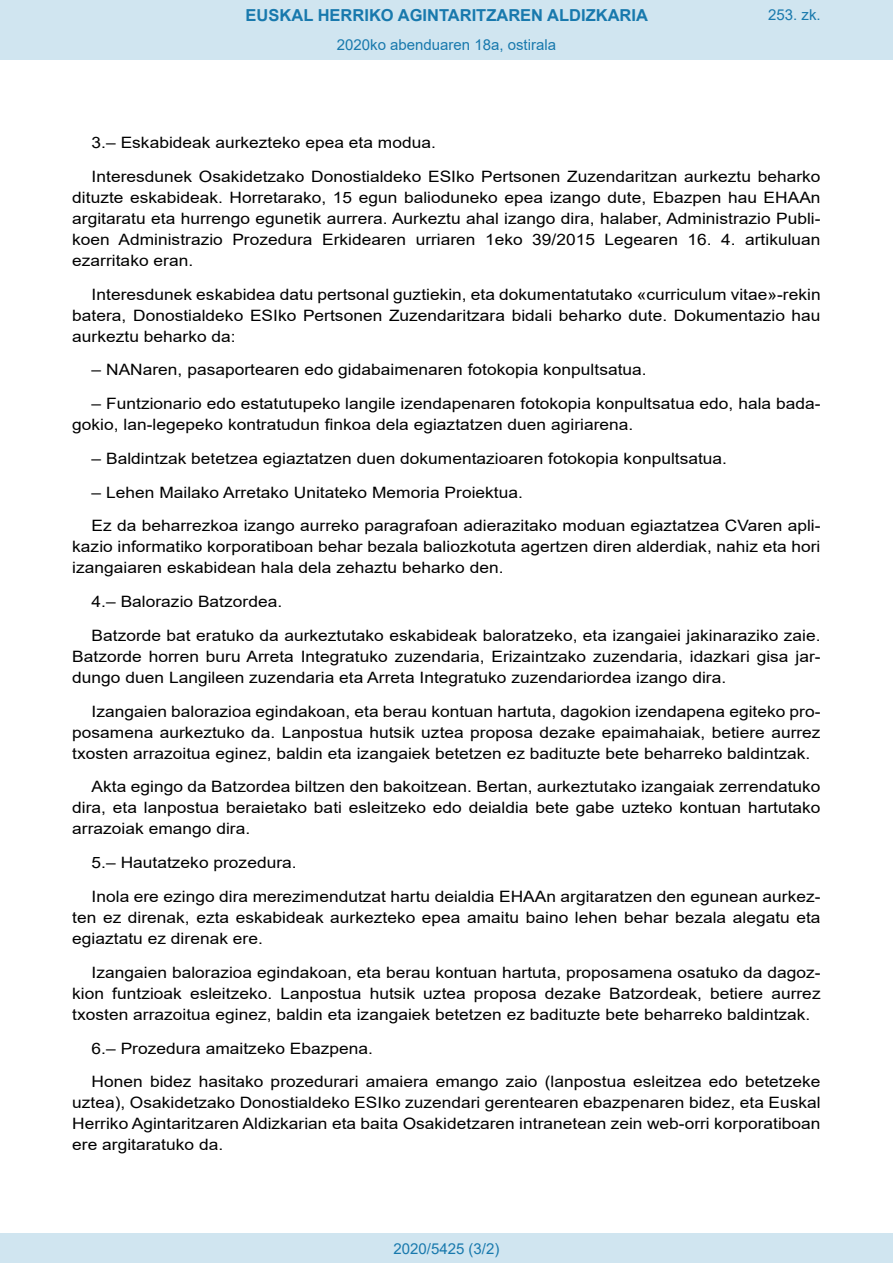
<style>
.page{position:relative;width:893px;height:1263px;background:#fff}
.page>*{position:absolute;margin:0;border:0;box-sizing:border-box;transform-origin:0 0}
.t1{font:700 16.5px "Arial";color:#1879ad}
.BOPVDetalle{font:15.6px/21px "Arial";color:#000;text-align:justify;scale:1.11 1}
.Paginacion_Centro{font:15px "Arial";color:#1879ad}
</style>
<div class="page">
<div style="left:0;top:0;width:893px;height:60px;background:#d0e5f0"></div>
<div style="left:0;top:1233px;width:893px;height:30px;background:#d0e5f0"></div>
<p class="t1" style="left:246px;top:3px;width:404px">EUSKAL HERRIKO AGINTARITZAREN ALDIZKARIA</p>
<p class="Paginacion_Centro" style="left:337px;top:35px;width:221px">2020ko abenduaren 18a, ostirala</p>
<p class="Paginacion_Centro" style="left:768px;top:5px;width:54px">253. zk.</p>
<p class="BOPVDetalle" style="left:92px;top:132px;width:312px">3.– Eskabideak aurkezteko epea eta modua.</p>
<p class="BOPVDetalle" style="left:72px;top:166px;width:676px;text-indent:19px">Interesdunek Osakidetzako Donostialdeko ESIko Pertsonen Zuzendaritzan aurkeztu beharko dituzte eskabideak. Horretarako, 15 egun balioduneko epea izango dute, Ebazpen hau EHAAn argitaratu eta hurrengo egunetik aurrera. Aurkeztu ahal izango dira, halaber, Administrazio Publi&shy;koen Administrazio Prozedura Erkidearen urriaren 1eko 39/2015 Legearen 16. 4. artikuluan ezarritako eran.</p>
<p class="BOPVDetalle" style="left:72px;top:284px;width:676px;text-indent:19px">Interesdunek eskabidea datu pertsonal guztiekin, eta dokumentatutako «curriculum vitae»-rekin batera, Donostialdeko ESIko Pertsonen Zuzendaritzara bidali beharko dute. Dokumentazio hau aurkeztu beharko da:</p>
<p class="BOPVDetalle" style="left:92px;top:359px;width:502px">– NANaren, pasaportearen edo gidabaimenaren fotokopia konpultsatua.</p>
<p class="BOPVDetalle" style="left:72px;top:393px;width:676px;text-indent:19px">– Funtzionario edo estatutupeko langile izendapenaren fotokopia konpultsatua edo, hala bada&shy;gokio, lan-legepeko kontratudun finkoa dela egiaztatzen duen agiriarena.</p>
<p class="BOPVDetalle" style="left:92px;top:448px;width:574px">– Baldintzak betetzea egiaztatzen duen dokumentazioaren fotokopia konpultsatua.</p>
<p class="BOPVDetalle" style="left:92px;top:482px;width:390px">– Lehen Mailako Arretako Unitateko Memoria Proiektua.</p>
<p class="BOPVDetalle" style="left:72px;top:515px;width:676px;text-indent:19px">Ez da beharrezkoa izango aurreko paragrafoan adierazitako moduan egiaztatzea CVaren apli&shy;kazio informatiko korporatiboan behar bezala baliozkotuta agertzen diren alderdiak, nahiz eta hori izangaiaren eskabidean hala dela zehaztu beharko den.</p>
<p class="BOPVDetalle" style="left:92px;top:591px;width:173px">4.– Balorazio Batzordea.</p>
<p class="BOPVDetalle" style="left:72px;top:625px;width:676px;text-indent:19px">Batzorde bat eratuko da aurkeztutako eskabideak baloratzeko, eta izangaiei jakinaraziko zaie.<br>Batzorde horren buru Arreta Integratuko zuzendaria, Erizaintzako zuzendaria, idazkari gisa jar&shy;dungo duen Langileen zuzendaria eta Arreta Integratuko zuzendariordea izango dira.</p>
<p class="BOPVDetalle" style="left:72px;top:701px;width:676px;text-indent:19px">Izangaien balorazioa egindakoan, eta berau kontuan hartuta, dagokion izendapena egiteko pro&shy;posamena aurkeztuko da. Lanpostua hutsik uztea proposa dezake epaimahaiak, betiere aurrez txosten arrazoitua eginez, baldin eta izangaiek betetzen ez badituzte bete beharreko baldintzak.</p>
<p class="BOPVDetalle" style="left:72px;top:776px;width:676px;text-indent:19px">Akta egingo da Batzordea biltzen den bakoitzean. Bertan, aurkeztutako izangaiak zerrendatuko dira, eta lanpostua beraietako bati esleitzeko edo deialdia bete gabe uzteko kontuan hartutako arrazoiak emango dira.</p>
<p class="BOPVDetalle" style="left:92px;top:852px;width:186px">5.– Hautatzeko prozedura.</p>
<p class="BOPVDetalle" style="left:72px;top:886px;width:676px;text-indent:19px">Inola ere ezingo dira merezimendutzat hartu deialdia EHAAn argitaratzen den egunean aurkez&shy;ten ez direnak, ezta eskabideak aurkezteko epea amaitu baino lehen behar bezala alegatu eta egiaztatu ez direnak ere.</p>
<p class="BOPVDetalle" style="left:72px;top:962px;width:676px;text-indent:19px">Izangaien balorazioa egindakoan, eta berau kontuan hartuta, proposamena osatuko da dagoz&shy;kion funtzioak esleitzeko. Lanpostua hutsik uztea proposa dezake Batzordeak, betiere aurrez txosten arrazoitua eginez, baldin eta izangaiek betetzen ez badituzte bete beharreko baldintzak.</p>
<p class="BOPVDetalle" style="left:92px;top:1037px;width:255px">6.– Prozedura amaitzeko Ebazpena.</p>
<p class="BOPVDetalle" style="left:72px;top:1071px;width:676px;text-indent:19px">Honen bidez hasitako prozedurari amaiera emango zaio (lanpostua esleitzea edo betetzeke uztea), Osakidetzako Donostialdeko ESIko zuzendari gerentearen ebazpenaren bidez, eta Euskal Herriko Agintaritzaren Aldizkarian eta baita Osakidetzaren intranetean zein web-orri korporatiboan ere argitaratuko da.</p>
<p class="Paginacion_Centro" style="left:393px;top:1238px;width:107px">2020/5425 (3/2)</p>
</div>
